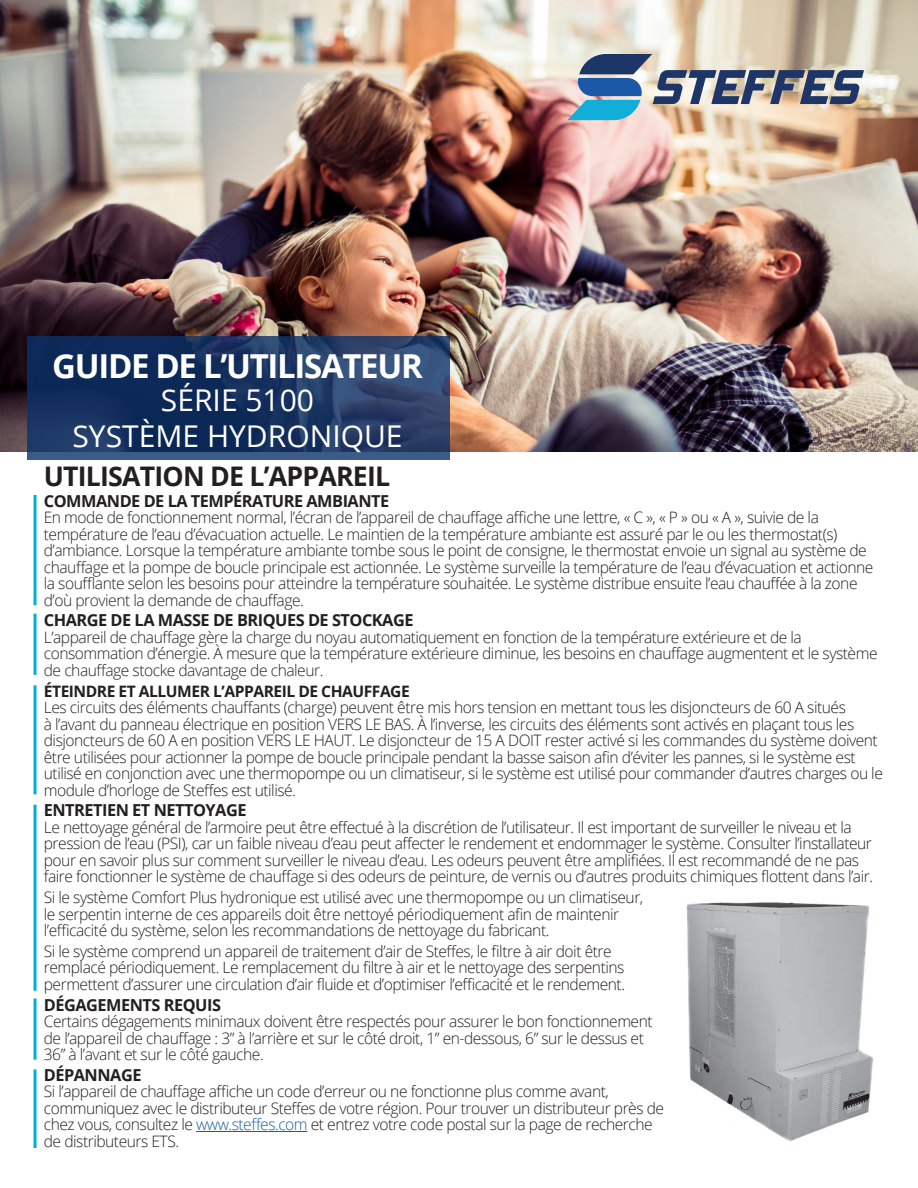
<style>
.page{position:relative;width:918px;height:1188px;background:#fff}
.page>*{position:absolute;margin:0;border:0;box-sizing:border-box;transform-origin:0 0}
.t1{font:700 33px "Open Sans";letter-spacing:-.04em;color:#fff}
.t2{font:30px "Open Sans";color:#fff}
.t3{font:700 27px "Open Sans";letter-spacing:-.03em;color:#231f20}
.t4{font:700 16.5px "Open Sans";letter-spacing:-.03em;color:#231f20}
.t5{font:300 15.75px/16.5px "Open Sans";letter-spacing:-.03em;color:#231f20}
.t6{font:700 15.75px "Open Sans";letter-spacing:-.03em;color:#231f20}
.s1{color:#175d9e}
</style>
<div class="page">
<img style="left:0;top:0;width:918px;height:452px">
<hr style="left:196px;top:1131px;width:111px;height:1px;background:#175d9e">
<svg style="left:28px;top:336px;width:422px;height:123px;background:#1d3764"></svg>
<img style="left:686px;top:902px;width:188px;height:240px">
<hr style="left:34px;top:614px;width:3px;height:61px;background:#00aed7">
<hr style="left:34px;top:685px;width:3px;height:109px;background:#00aed7">
<hr style="left:34px;top:805px;width:3px;height:186px;background:#00aed7">
<hr style="left:34px;top:999px;width:3px;height:61px;background:#00aed7">
<svg style="left:567px;top:54px;width:297px;height:66px;background:#9ba2a9"></svg>
<hr style="left:34px;top:1070px;width:3px;height:78px;background:#00aed7">
<hr style="left:34px;top:495px;width:3px;height:110px;background:#00aed7">
<p class="t1" style="left:52px;top:343px;width:372px">GUIDE DE L’UTILISATEUR</p>
<p class="t2" style="left:161px;top:380px;width:155px">SÉRIE 5100</p>
<p class="t2" style="left:72px;top:416px;width:332px">SYSTÈME HYDRONIQUE</p>
<p class="t3" style="left:44px;top:457px;width:348px">UTILISATION DE L’APPAREIL</p>
<p class="t4" style="left:44px;top:489px;width:347px">COMMANDE DE LA TEMPÉRATURE AMBIANTE</p>
<p class="t5" style="left:44px;top:509px;width:831px">En mode de fonctionnement normal, l’écran de l’appareil de chauffage affiche une lettre, « C », « P » ou « A », suivie de la température de l’eau d’évacuation actuelle. Le maintien de la température ambiante est assuré par le ou les thermostat(s) d’ambiance. Lorsque la température ambiante tombe sous le point de consigne, le thermostat envoie un signal au système de chauffage et la pompe de boucle principale est actionnée. Le système surveille la température de l’eau d’évacuation et actionne la soufflante selon les besoins pour atteindre la température souhaitée. Le système distribue ensuite l’eau chauffée à la zone d’où provient la demande de chauffage.</p>
<p class="t4" style="left:44px;top:609px;width:371px">CHARGE DE LA MASSE DE BRIQUES DE STOCKAGE</p>
<p class="t5" style="left:44px;top:628px;width:835px">L’appareil de chauffage gère la charge du noyau automatiquement en fonction de la température extérieure et de la consommation d’énergie. À mesure que la température extérieure diminue, les besoins en chauffage augmentent et le système de chauffage stocke davantage de chaleur.</p>
<p class="t6" style="left:44px;top:680px;width:368px">ÉTEINDRE ET ALLUMER L’APPAREIL DE CHAUFFAGE</p>
<p class="t5" style="left:44px;top:699px;width:841px">Les circuits des éléments chauffants (charge) peuvent être mis hors tension en mettant tous les disjoncteurs de 60 A situés<br>à l’avant du panneau électrique en position VERS LE BAS. À l’inverse, les circuits des éléments sont activés en plaçant tous les disjoncteurs de 60 A en position VERS LE HAUT. Le disjoncteur de 15 A DOIT rester activé si les commandes du système doivent être utilisées pour actionner la pompe de boucle principale pendant la basse saison afin d’éviter les pannes, si le système est utilisé en conjonction avec une thermopompe ou un climatiseur, si le système est utilisé pour commander d’autres charges ou le module d’horloge de Steffes est utilisé.</p>
<p class="t4" style="left:44px;top:799px;width:204px">ENTRETIEN ET NETTOYAGE</p>
<p class="t5" style="left:44px;top:818px;width:831px">Le nettoyage général de l’armoire peut être effectué à la discrétion de l’utilisateur. Il est important de surveiller le niveau et la pression de l’eau (PSI), car un faible niveau d’eau peut affecter le rendement et endommager le système. Consulter l’installateur pour en savoir plus sur comment surveiller le niveau d’eau. Les odeurs peuvent être amplifiées. Il est recommandé de ne pas faire fonctionner le système de chauffage si des odeurs de peinture, de vernis ou d’autres produits chimiques flottent dans l’air.</p>
<p class="t5" style="left:44px;top:889px;width:601px">Si le système Comfort Plus hydronique est utilisé avec une thermopompe ou un climatiseur, le serpentin interne de ces appareils doit être nettoyé périodiquement afin de maintenir l’efficacité du système, selon les recommandations de nettoyage du fabricant.</p>
<p class="t5" style="left:44px;top:942px;width:583px">Si le système comprend un appareil de traitement d’air de Steffes, le filtre à air doit être remplacé périodiquement. Le remplacement du filtre à air et le nettoyage des serpentins permettent d’assurer une circulation d’air fluide et d’optimiser l’efficacité et le rendement.</p>
<p class="t4" style="left:44px;top:993px;width:179px">DÉGAGEMENTS REQUIS</p>
<p class="t5" style="left:44px;top:1013px;width:610px">Certains dégagements minimaux doivent être respectés pour assurer le bon fonctionnement de l’appareil de chauffage : 3” à l’arrière et sur le côté droit, 1” en-dessous, 6” sur le dessus et<br>36” à l’avant et sur le côté gauche.</p>
<p class="t4" style="left:44px;top:1063px;width:99px">DÉPANNAGE</p>
<p class="t5" style="left:44px;top:1083px;width:622px">Si l’appareil de chauffage affiche un code d’erreur ou ne fonctionne plus comme avant, communiquez avec le distributeur Steffes de votre région. Pour trouver un distributeur près de chez vous, consultez le <span class="s1">www.steffes.com</span> et entrez votre code postal sur la page de recherche de distributeurs ETS.</p>
</div>
